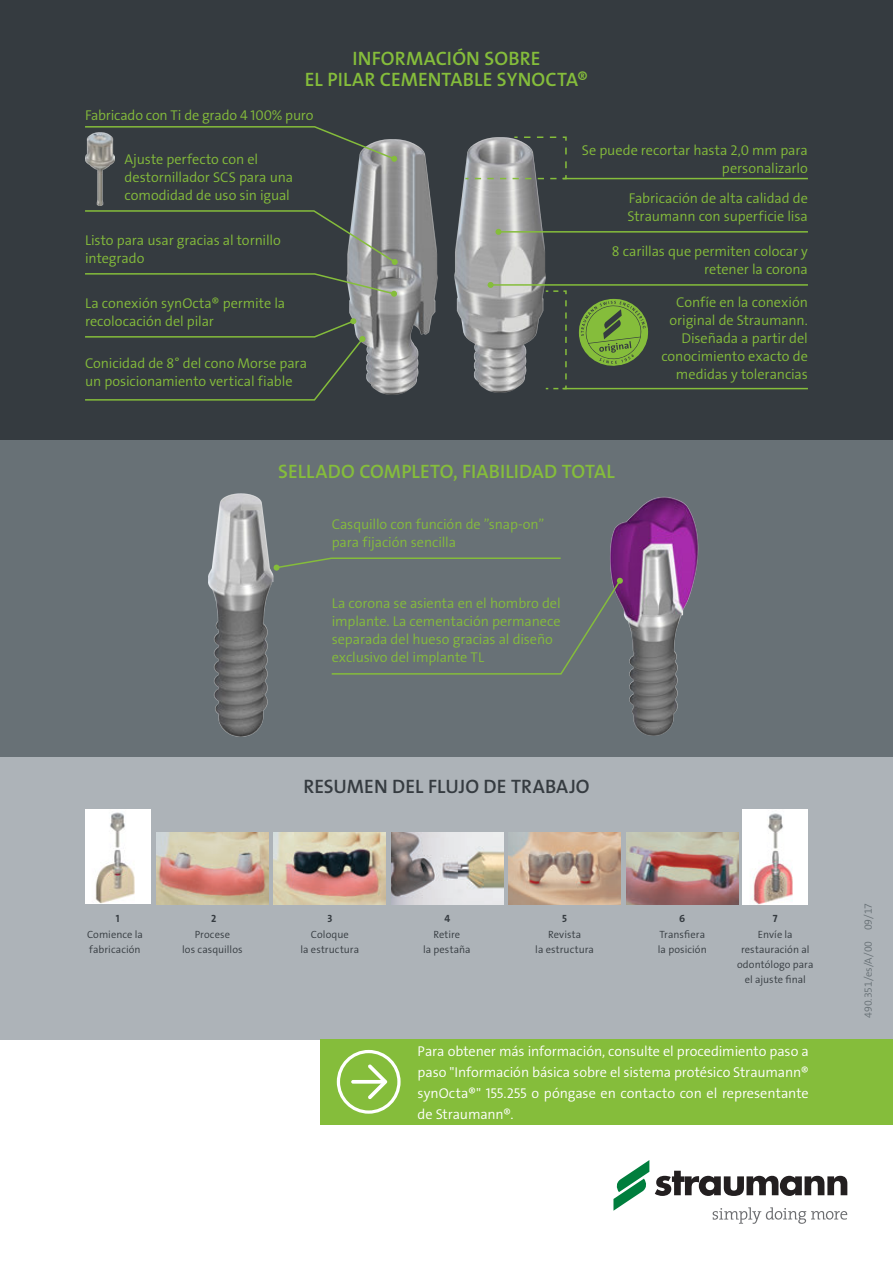
<style>
.page{position:relative;width:893px;height:1263px;background:#fff}
.page>*{position:absolute;margin:0;border:0;box-sizing:border-box;transform-origin:0 0}
.Subtitle{font:19.5px/21px "The Sans LP6 Se Bld";letter-spacing:.005em;color:#85bd3b;text-align:center}
.Subtitle-2{font:19.5px "The Sans LP6 Se Bld";color:#353b40}
.Copy{font:14.25px/18px "The Sans LP4 Se Lig";letter-spacing:-.005em;color:#85bd3b}
.Copy-2{font:14.25px/21px "The Sans LP4 Se Lig";letter-spacing:-.005em;color:#fff;text-align:justify}
.t1{font:10.5px/15px "The Sans LP4 Se Lig";letter-spacing:.005em;color:#353b40;text-align:center}
.Project_Nr{font:10.5px "The Sans LP4 Se Lig";color:#687176}
.t2{font:10.5px "The Sans LP7 Bld";color:#353b40}
</style>
<div class="page">
<div style="left:0;top:0;width:893px;height:441px;background:#353b40"></div>
<div style="left:0;top:440px;width:893px;height:317px;background:#687176"></div>
<div style="left:0;top:757px;width:893px;height:282px;background:#adb3b8"></div>
<img style="left:347px;top:139px;width:91px;height:255px">
<img style="left:455px;top:179px;width:91px;height:214px">
<img style="left:209px;top:493px;width:64px;height:243px">
<img style="left:86px;top:162px;width:28px;height:43px">
<img style="left:391px;top:833px;width:112px;height:71px">
<img style="left:85px;top:810px;width:65px;height:93px">
<img style="left:743px;top:810px;width:65px;height:94px">
<img style="left:626px;top:833px;width:112px;height:71px">
<img style="left:509px;top:833px;width:112px;height:71px">
<img style="left:274px;top:833px;width:112px;height:71px">
<img style="left:156px;top:833px;width:112px;height:71px">
<img style="left:610px;top:496px;width:89px;height:240px">
<svg style="left:274px;top:557px;width:287px;height:14px"></svg>
<svg style="left:331px;top:578px;width:292px;height:97px"></svg>
<svg style="left:85px;top:318px;width:280px;height:83px"></svg>
<svg style="left:85px;top:209px;width:313px;height:56px"></svg>
<svg style="left:85px;top:272px;width:312px;height:25px"></svg>
<svg style="left:85px;top:126px;width:312px;height:36px"></svg>
<hr style="left:498px;top:231px;width:310px;height:2px;background:#85bd3b">
<svg style="left:495px;top:229px;width:6px;height:6px"></svg>
<hr style="left:491px;top:284px;width:317px;height:2px;background:#85bd3b">
<svg style="left:488px;top:282px;width:6px;height:6px"></svg>
<hr style="left:562px;top:178px;width:246px;height:1px;background:#85bd3b">
<hr style="left:562px;top:388px;width:246px;height:1px;background:#85bd3b">
<svg style="left:464px;top:136px;width:103px;height:44px"></svg>
<svg style="left:544px;top:290px;width:23px;height:100px"></svg>
<svg style="left:578px;top:298px;width:70px;height:68px"></svg>
<svg style="left:655px;top:1171px;width:192px;height:25px"></svg>
<svg style="left:613px;top:1160px;width:36px;height:51px"></svg>
<svg style="left:713px;top:1207px;width:134px;height:17px"></svg>
<div style="left:320px;top:1039px;width:573px;height:85px;background:#85bd3b"></div>
<svg style="left:337px;top:1050px;width:64px;height:64px"></svg>
<p class="Subtitle" style="left:305px;top:48px;width:285px">INFORMACIÓN SOBRE<br>EL PILAR CEMENTABLE SYNOCTA®</p>
<p class="Copy" style="left:85px;top:106px;width:230px">Fabricado con Ti de grado 4 100% puro</p>
<p class="Copy" style="left:125px;top:151px;width:170px">Ajuste perfecto con el destornillador SCS para una comodidad de uso sin igual</p>
<p class="Copy" style="left:85px;top:232px;width:197px">Listo para usar gracias al tornillo integrado</p>
<p class="Copy" style="left:85px;top:294px;width:202px">La conexión synOcta® permite la recolocación del pilar</p>
<p class="Copy" style="left:85px;top:355px;width:224px">Conicidad de 8° del cono Morse para un posicionamiento vertical fiable</p>
<p class="Copy" style="left:582px;top:141px;width:228px;text-align:right">Se puede recortar hasta 2,0 mm para personalizarlo</p>
<p class="Copy" style="left:628px;top:190px;width:182px">Fabricación de alta calidad de<br>Straumann con superficie lisa</p>
<p class="Copy" style="left:612px;top:242px;width:198px;text-align:right">8 carillas que permiten colocar y retener la corona</p>
<p class="Copy" style="left:670px;top:293px;width:140px;text-align:center">Confíe en la conexión original de Straumann.</p>
<p class="Copy" style="left:661px;top:329px;width:148px;text-align:right">Diseñada a partir del conocimiento exacto de medidas y tolerancias</p>
<p class="Subtitle" style="left:278px;top:461px;width:338px">SELLADO COMPLETO, FIABILIDAD TOTAL</p>
<p class="Copy" style="left:332px;top:515px;width:214px">Casquillo con función de ”snap-on” para fijación sencilla</p>
<p class="Copy" style="left:332px;top:594px;width:230px">La corona se asienta en el hombro del implante. La cementación permanece separada del hueso gracias al diseño exclusivo del implante TL</p>
<p class="Subtitle-2" style="left:303px;top:773px;width:288px">RESUMEN DEL FLUJO DE TRABAJO</p>
<p class="t2" style="left:116px;top:912px;width:5px">1</p>
<p class="t2" style="left:211px;top:912px;width:7px">2</p>
<p class="t2" style="left:327px;top:912px;width:6px">3</p>
<p class="t2" style="left:444px;top:912px;width:7px">4</p>
<p class="t2" style="left:562px;top:912px;width:6px">5</p>
<p class="t2" style="left:679px;top:912px;width:8px">6</p>
<p class="t2" style="left:773px;top:912px;width:6px">7</p>
<p class="t1" style="left:182px;top:927px;width:62px">Procese<br>los casquillos</p>
<p class="t1" style="left:300px;top:927px;width:60px">Coloque<br>la estructura</p>
<p class="t1" style="left:423px;top:927px;width:49px">Retire<br>la pestaña</p>
<p class="t1" style="left:535px;top:927px;width:60px">Revista<br>la estructura</p>
<p class="t1" style="left:658px;top:927px;width:50px;text-align:left">Transfiera la posición</p>
<p class="t1" style="left:737px;top:927px;width:78px">Envíe la restauración al odontólogo para el ajuste final</p>
<p class="t1" style="left:87px;top:927px;width:57px;text-align:left">Comience la fabricación</p>
<p class="Copy-2" style="left:418px;top:1040px;width:393px">Para obtener más información, consulte el procedimiento paso a paso "Información básica sobre el sistema protésico Straumann® synOcta®" 155.255 o póngase en contacto con el representante de Straumann®.</p>
<p class="Project_Nr" style="left:861px;top:1018px;width:117px;rotate:-90deg">490.351/es/A/00 09/17</p>
</div>
